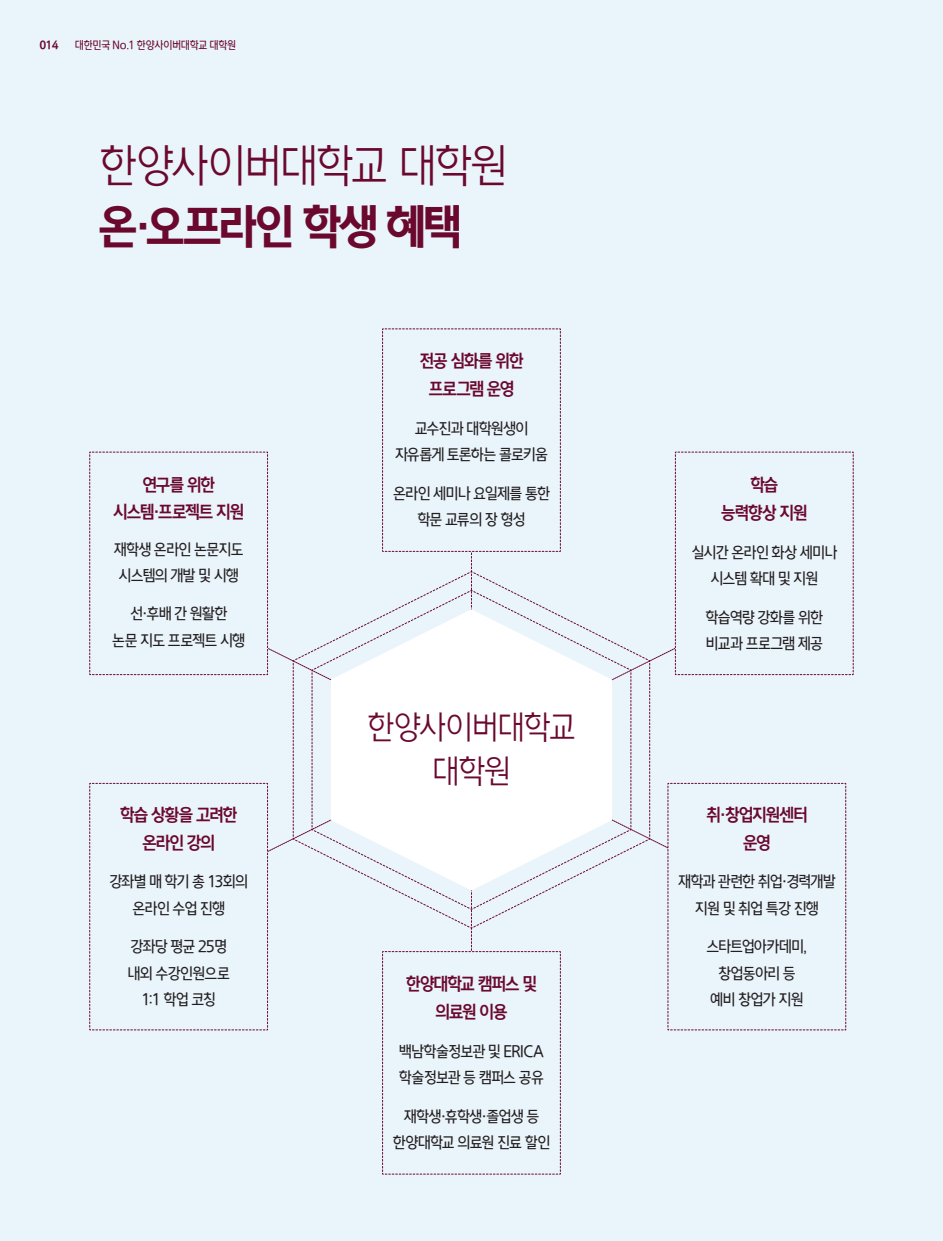
<style>
.page{position:relative;width:943px;height:1241px;background:#fff}
.page>*{position:absolute;margin:0;border:0;box-sizing:border-box;transform-origin:0 0}
.t1{font:43.75px "HYCU Gothic L";letter-spacing:-.035em;color:#6a082e}
.t2{font:43.75px "HYCU Gothic EB";letter-spacing:-.025em;color:#6a082e}
.t3{font:31.5px "HYCU Gothic L";letter-spacing:-.035em;color:#6a082e}
.t4{font:16.62px "HYCU Gothic B";letter-spacing:-.045em;color:#6a082e}
.t5{font:14.88px/26.2px "HYCU Gothic M";letter-spacing:-.04em;color:#231f20;text-align:center}
.t6{font:10.5px "HYCU Gothic M";color:#6a082e}
.t7{font:10.5px "HYCU Gothic EB";color:#6a082e}
</style>
<div class="page">
<div style="left:0;top:0;width:943px;height:1240px;background:#eaf4fb"></div>
<svg style="left:254px;top:642px;width:435px;height:216px"></svg>
<svg style="left:89px;top:451px;width:179px;height:224px"></svg>
<svg style="left:675px;top:451px;width:178px;height:224px"></svg>
<svg style="left:89px;top:782px;width:179px;height:248px"></svg>
<svg style="left:667px;top:782px;width:179px;height:248px"></svg>
<svg style="left:382px;top:328px;width:179px;height:846px"></svg>
<svg style="left:293px;top:571px;width:357px;height:357px"></svg>
<p class="t7" style="left:40px;top:39px;width:20px">014</p>
<p class="t6" style="left:75px;top:39px;width:163px">대한민국 No.1 한양사이버대학교 대학원</p>
<p class="t1" style="left:99px;top:142px;width:410px">한양사이버대학교 대학원</p>
<p class="t2" style="left:99px;top:203px;width:363px">온·오프라인 학생 혜택</p>
<p class="t4" style="left:142px;top:476px;width:74px">연구를 위한</p>
<p class="t4" style="left:113px;top:502px;width:132px">시스템·프로젝트 지원</p>
<p class="t5" style="left:114px;top:537px;width:131px">재학생 온라인 논문지도 시스템의 개발 및 시행</p>
<p class="t5" style="left:130px;top:601px;width:98px">선·후배 간 원활한</p>
<p class="t5" style="left:112px;top:628px;width:134px">논문 지도 프로젝트 시행</p>
<p class="t4" style="left:120px;top:805px;width:118px">학습 상황을 고려한</p>
<p class="t4" style="left:142px;top:833px;width:74px">온라인 강의</p>
<p class="t5" style="left:109px;top:869px;width:140px">강좌별 매 학기 총 13회의 온라인 수업 진행</p>
<p class="t5" style="left:130px;top:934px;width:98px">강좌당 평균 25명</p>
<p class="t5" style="left:127px;top:960px;width:104px">내외 수강인원으로</p>
<p class="t5" style="left:142px;top:987px;width:76px">1:1 학업 코칭</p>
<p class="t4" style="left:419px;top:352px;width:105px">전공 심화를 위한</p>
<p class="t4" style="left:428px;top:380px;width:87px">프로그램 운영</p>
<p class="t5" style="left:415px;top:416px;width:115px">교수진과 대학원생이</p>
<p class="t5" style="left:395px;top:442px;width:154px">자유롭게 토론하는 콜로키움</p>
<p class="t5" style="left:393px;top:481px;width:158px">온라인 세미나 요일제를 통한</p>
<p class="t5" style="left:417px;top:507px;width:109px">학문 교류의 장 형성</p>
<p class="t3" style="left:367px;top:710px;width:210px">한양사이버대학교</p>
<p class="t3" style="left:432px;top:754px;width:81px">대학원</p>
<p class="t4" style="left:406px;top:974px;width:132px">한양대학교 캠퍼스 및</p>
<p class="t4" style="left:435px;top:1002px;width:73px">의료원 이용</p>
<p class="t5" style="left:399px;top:1039px;width:147px;text-align:left">백남학술정보관 및 ERICA 학술정보관 등 캠퍼스 공유</p>
<p class="t5" style="left:393px;top:1103px;width:159px">재학생·휴학생·졸업생 등 한양대학교 의료원 진료 할인</p>
<p class="t4" style="left:750px;top:476px;width:29px">학습</p>
<p class="t4" style="left:721px;top:504px;width:88px">능력향상 지원</p>
<p class="t5" style="left:691px;top:540px;width:147px">실시간 온라인 화상 세미나</p>
<p class="t5" style="left:710px;top:566px;width:109px">시스템 확대 및 지원</p>
<p class="t5" style="left:705px;top:605px;width:119px">학습역량 강화를 위한</p>
<p class="t5" style="left:705px;top:631px;width:119px">비교과 프로그램 제공</p>
<p class="t4" style="left:706px;top:805px;width:102px">취·창업지원센터</p>
<p class="t4" style="left:743px;top:833px;width:29px">운영</p>
<p class="t5" style="left:678px;top:869px;width:159px">재학과 관련한 취업·경력개발 지원및취업특강진행</p>
<p class="t5" style="left:706px;top:934px;width:102px">스타트업아카데미,</p>
<p class="t5" style="left:718px;top:960px;width:79px">창업동아리 등</p>
<p class="t5" style="left:710px;top:987px;width:95px">예비 창업가 지원</p>
</div>
